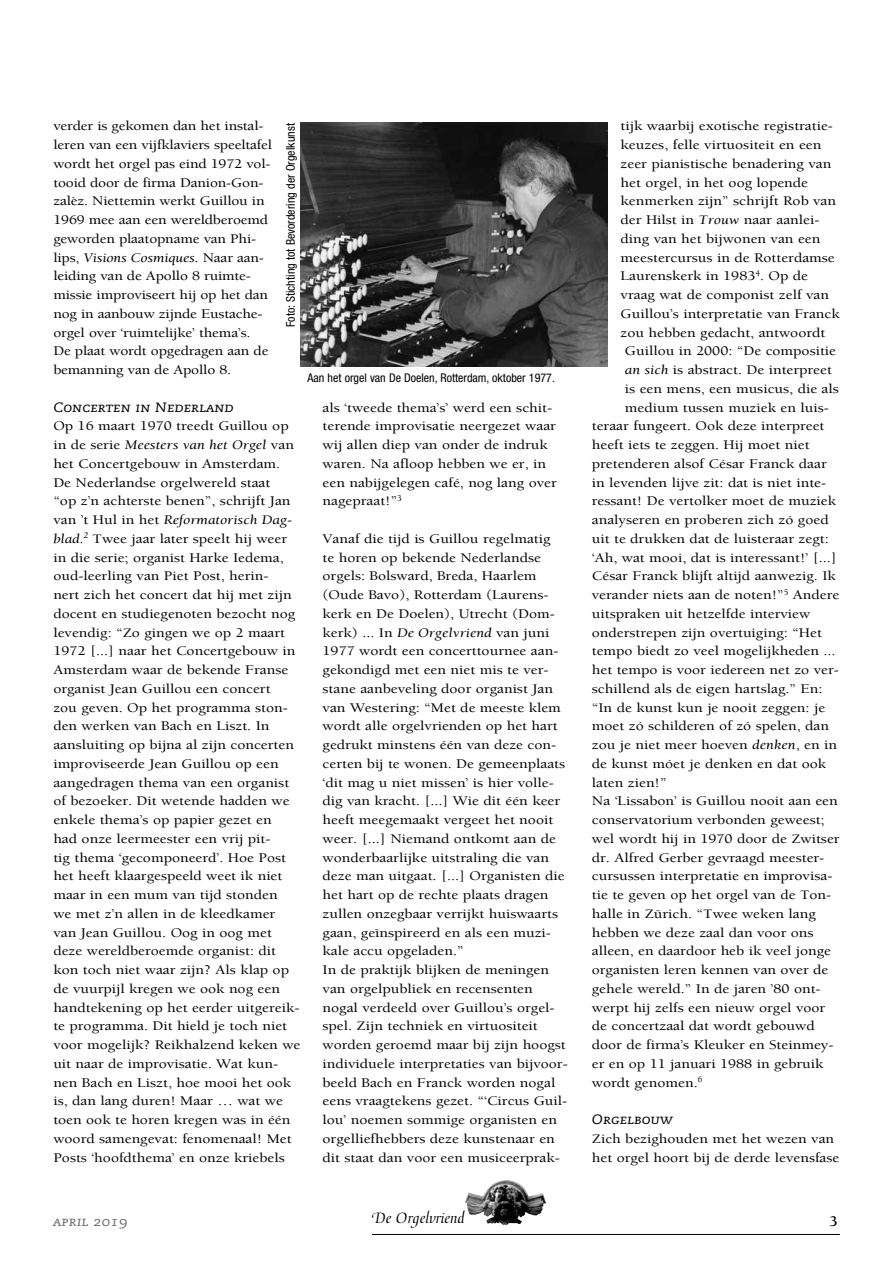
<style>
.page{position:relative;width:893px;height:1263px;background:#fff}
.page>*{position:absolute;margin:0;border:0;box-sizing:border-box;transform-origin:0 0}
.t1{font:16.5px "Medici Script";color:#000}
.t2{font:700 15px "Berkeley Orgelvriend";color:#000}
.t3{font:13.5px/18.8px "Berkeley Orgelvriend";color:#000;scale:1.15 1}
.t4{font:13.5px/18.8px "Berkeley Orgelvriend";color:#000;scale:1.14 1}
.t5{font:13.5px "Caecilia Italic SC";color:#000;scale:1.15 1}
.t6{font:13.5px "Caecilia Italic SC";color:#6e6e6e;scale:1.15 1}
.t7{font:condensed 12px "Helvetica Neue";color:#000}
.s1{font-style:italic}
</style>
<div class="page">
<img style="left:464px;top:1180px;width:82px;height:45px">
<hr style="left:372px;top:1234px;width:468px;height:1px;background:#000">
<img style="left:301px;top:122px;width:307px;height:245px">
<p class="t4" style="left:53px;top:117px;width:193px">verder is gekomen dan het instal&shy;leren van een vijfklaviers speeltafel wordt het orgel pas eind 1972 vol&shy;tooid door de firma Danion-Gon&shy;zalèz. Niettemin werkt Guillou in<br>1969 mee aan een wereldberoemd geworden plaatopname van Phi&shy;lips, <span class="s1">Visions Cosmiques</span>. Naar aan&shy;leiding van de Apollo 8 ruimte&shy;missie improviseert hij op het dan nog in aanbouw zijnde Eustache&shy;orgel over ‘ruimtelijke’ thema’s.<br>De plaat wordt opgedragen aan de bemanning van de Apollo 8.</p>
<p class="t5" style="left:53px;top:399px;width:158px">Concerten in Nederland</p>
<p class="t3" style="left:53px;top:417px;width:216px">Op 16 maart 1970 treedt Guillou op in de serie <span class="s1">Meesters van het Orgel</span> van het Concertgebouw in Amsterdam.<br>De Nederlandse orgelwereld staat<br>“op z’n achterste benen”, schrijft Jan van ’t Hul in het <span class="s1">Reformatorisch Dag&shy;blad.</span><sup>2</sup> Twee jaar later speelt hij weer in die serie; organist Harke Iedema, oud-leerling van Piet Post, herin-<br>nert zich het concert dat hij met zijn docent en studiegenoten bezocht nog levendig: “Zo gingen we op 2 maart 1972 [...] naar het Concertgebouw in Amsterdam waar de bekende Franse organist Jean Guillou een concert<br>zou geven. Op het programma ston&shy;den werken van Bach en Liszt. In aansluiting op bijna al zijn concerten improviseerde Jean Guillou op een aangedragen thema van een organist of bezoeker. Dit wetende hadden we enkele thema’s op papier gezet en<br>had onze leermeester een vrij pit-<br>tig thema ‘gecomponeerd’. Hoe Post het heeft klaargespeeld weet ik niet maar in een mum van tijd stonden<br>we met z’n allen in de kleedkamer van Jean Guillou. Oog in oog met deze wereldberoemde organist: dit kon toch niet waar zijn? Als klap op de vuurpijl kregen we ook nog een handtekening op het eerder uitgereik&shy;te programma. Dit hield je toch niet voor mogelijk? Reikhalzend keken we uit naar de improvisatie. Wat kun&shy;nen Bach en Liszt, hoe mooi het ook is, dan lang duren! Maar … wat we toen ook te horen kregen was in één woord samengevat: fenomenaal! Met Posts ‘hoofdthema’ en onze kriebels</p>
<p class="t7" style="left:284px;top:327px;width:205px;rotate:-90deg">Foto: Stichting tot Bevordering der Orgelkunst</p>
<p class="t7" style="left:307px;top:370px;width:249px">Aan het orgel van De Doelen, Rotterdam, oktober 1977.</p>
<p class="t3" style="left:323px;top:398px;width:205px">als ‘tweede thema’s’ werd een schit&shy;terende improvisatie neergezet waar wij allen diep van onder de indruk waren. Na afloop hebben we er, in een nabijgelegen café, nog lang over nagepraat!”<sup>3</sup></p>
<p class="t3" style="left:323px;top:529px;width:215px">Vanaf die tijd is Guillou regelmatig<br>te horen op bekende Nederlandse orgels: Bolsward, Breda, Haarlem (Oude Bavo), Rotterdam (Laurens&shy;kerk en De Doelen), Utrecht (Dom&shy;kerk) ... In <span class="s1">De Orgelvriend</span> van juni 1977 wordt een concerttournee aan&shy;gekondigd met een niet mis te ver&shy;stane aanbeveling door organist Jan van Westering: “Met de meeste klem wordt alle orgelvrienden op het hart gedrukt minstens één van deze con&shy;certen bij te wonen. De gemeenplaats ‘dit mag u niet missen’ is hier volle&shy;dig van kracht. [...] Wie dit één keer heeft meegemaakt vergeet het nooit weer. [...] Niemand ontkomt aan de wonderbaarlijke uitstraling die van deze man uitgaat. [...] Organisten die het hart op de rechte plaats dragen zullen onzegbaar verrijkt huiswaarts gaan, geïnspireerd en als een muzi&shy;kale accu opgeladen.”<br>In de praktijk blijken de meningen van orgelpubliek en recensenten nogal verdeeld over Guillou’s orgel&shy;spel. Zijn techniek en virtuositeit worden geroemd maar bij zijn hoogst individuele interpretaties van bijvoor&shy;beeld Bach en Franck worden nogal eens vraagtekens gezet. “‘Circus Guil&shy;lou’ noemen sommige organisten en orgelliefhebbers deze kunstenaar en dit staat dan voor een musiceerprak-</p>
<p class="t3" style="left:621px;top:117px;width:186px">tijk waarbij exotische registratie-</p>
<p class="t3" style="left:621px;top:136px;width:176px">keuzes, felle virtuositeit en een</p>
<p class="t3" style="left:621px;top:154px;width:185px">zeer pianistische benadering van</p>
<p class="t3" style="left:621px;top:173px;width:164px">het orgel, in het oog lopende</p>
<p class="t3" style="left:621px;top:192px;width:189px">kenmerken zijn” schrijft Rob van</p>
<p class="t3" style="left:621px;top:211px;width:174px">der Hilst in <span class="s1">Trouw</span> naar aanlei-</p>
<p class="t3" style="left:621px;top:229px;width:175px">ding van het bijwonen van een</p>
<p class="t3" style="left:621px;top:248px;width:188px">meestercursus in de Rotterdamse</p>
<p class="t3" style="left:621px;top:267px;width:164px">Laurenskerk in 1983<sup>4</sup>. Op de</p>
<p class="t3" style="left:621px;top:286px;width:183px">vraag wat de componist zelf van</p>
<p class="t3" style="left:621px;top:304px;width:192px">Guillou’s interpretatie van Franck</p>
<p class="t3" style="left:621px;top:323px;width:180px">zou hebben gedacht, antwoordt</p>
<p class="t3" style="left:625px;top:342px;width:185px">Guillou in 2000: “De compositie</p>
<p class="t3" style="left:625px;top:361px;width:182px"><span class="s1">an sich</span> is abstract. De interpreet</p>
<p class="t3" style="left:625px;top:379px;width:188px">is een mens, een musicus, die als</p>
<p class="t3" style="left:625px;top:398px;width:179px">medium tussen muziek en luis-</p>
<p class="t3" style="left:592px;top:417px;width:204px">teraar fungeert. Ook deze interpreet</p>
<p class="t3" style="left:592px;top:436px;width:191px">heeft iets te zeggen. Hij moet niet</p>
<p class="t3" style="left:592px;top:454px;width:206px">pretenderen alsof César Franck daar</p>
<p class="t3" style="left:592px;top:473px;width:205px">in levenden lijve zit: dat is niet inte-</p>
<p class="t3" style="left:592px;top:492px;width:214px">ressant! De vertolker moet de muziek</p>
<p class="t3" style="left:592px;top:511px;width:207px">analyseren en proberen zich zó goed</p>
<p class="t3" style="left:592px;top:529px;width:208px">uit te drukken dat de luisteraar zegt:</p>
<p class="t3" style="left:592px;top:548px;width:215px">‘Ah, wat mooi, dat is interessant!’ [...]</p>
<p class="t3" style="left:592px;top:567px;width:214px">César Franck blijft altijd aanwezig. Ik</p>
<p class="t3" style="left:592px;top:586px;width:217px">verander niets aan de noten!”<sup>5</sup> Andere</p>
<p class="t3" style="left:592px;top:604px;width:192px">uitspraken uit hetzelfde interview</p>
<p class="t3" style="left:592px;top:623px;width:202px">onderstrepen zijn overtuiging: “Het</p>
<p class="t3" style="left:592px;top:642px;width:213px">tempo biedt zo veel mogelijkheden ...</p>
<p class="t3" style="left:592px;top:661px;width:216px">het tempo is voor iedereen net zo ver-</p>
<p class="t3" style="left:592px;top:679px;width:202px">schillend als de eigen hartslag.” En:</p>
<p class="t3" style="left:592px;top:698px;width:204px">“In de kunst kun je nooit zeggen: je</p>
<p class="t3" style="left:592px;top:717px;width:208px">moet zó schilderen of zó spelen, dan</p>
<p class="t3" style="left:592px;top:736px;width:215px">zou je niet meer hoeven <span class="s1">denken</span>, en in</p>
<p class="t3" style="left:592px;top:754px;width:205px">de kunst móet je denken en dat ook</p>
<p class="t3" style="left:592px;top:773px;width:67px">laten zien!”</p>
<p class="t3" style="left:592px;top:792px;width:215px">Na ‘Lissabon’ is Guillou nooit aan een</p>
<p class="t3" style="left:592px;top:811px;width:204px">conservatorium verbonden geweest;</p>
<p class="t3" style="left:592px;top:829px;width:217px">wel wordt hij in 1970 door de Zwitser</p>
<p class="t3" style="left:592px;top:848px;width:204px">dr. Alfred Gerber gevraagd meester-</p>
<p class="t3" style="left:592px;top:867px;width:211px">cursussen interpretatie en improvisa-</p>
<p class="t3" style="left:592px;top:886px;width:210px">tie te geven op het orgel van de Ton-</p>
<p class="t3" style="left:592px;top:904px;width:196px">halle in Zürich. “Twee weken lang</p>
<p class="t3" style="left:592px;top:923px;width:194px">hebben we deze zaal dan voor ons</p>
<p class="t3" style="left:592px;top:942px;width:210px">alleen, en daardoor heb ik veel jonge</p>
<p class="t3" style="left:592px;top:961px;width:207px">organisten leren kennen van over de</p>
<p class="t3" style="left:592px;top:979px;width:201px">gehele wereld.” In de jaren ’80 ont-</p>
<p class="t3" style="left:592px;top:998px;width:205px">werpt hij zelfs een nieuw orgel voor</p>
<p class="t3" style="left:592px;top:1017px;width:195px">de concertzaal dat wordt gebouwd</p>
<p class="t3" style="left:592px;top:1036px;width:212px">door de firma’s Kleuker en Steinmey-</p>
<p class="t3" style="left:592px;top:1054px;width:203px">er en op 11 januari 1988 in gebruik</p>
<p class="t3" style="left:592px;top:1073px;width:98px">wordt genomen.<sup>6</sup></p>
<p class="t5" style="left:592px;top:1112px;width:72px">Orgelbouw</p>
<p class="t3" style="left:592px;top:1129px;width:217px">Zich bezighouden met het wezen van het orgel hoort bij de derde levensfase</p>
<p class="t6" style="left:53px;top:1214px;width:66px">april 2019</p>
<p class="t1" style="left:372px;top:1209px;width:94px">De Orgelvriend</p>
<p class="t2" style="left:829px;top:1213px;width:10px">3</p>
</div>
